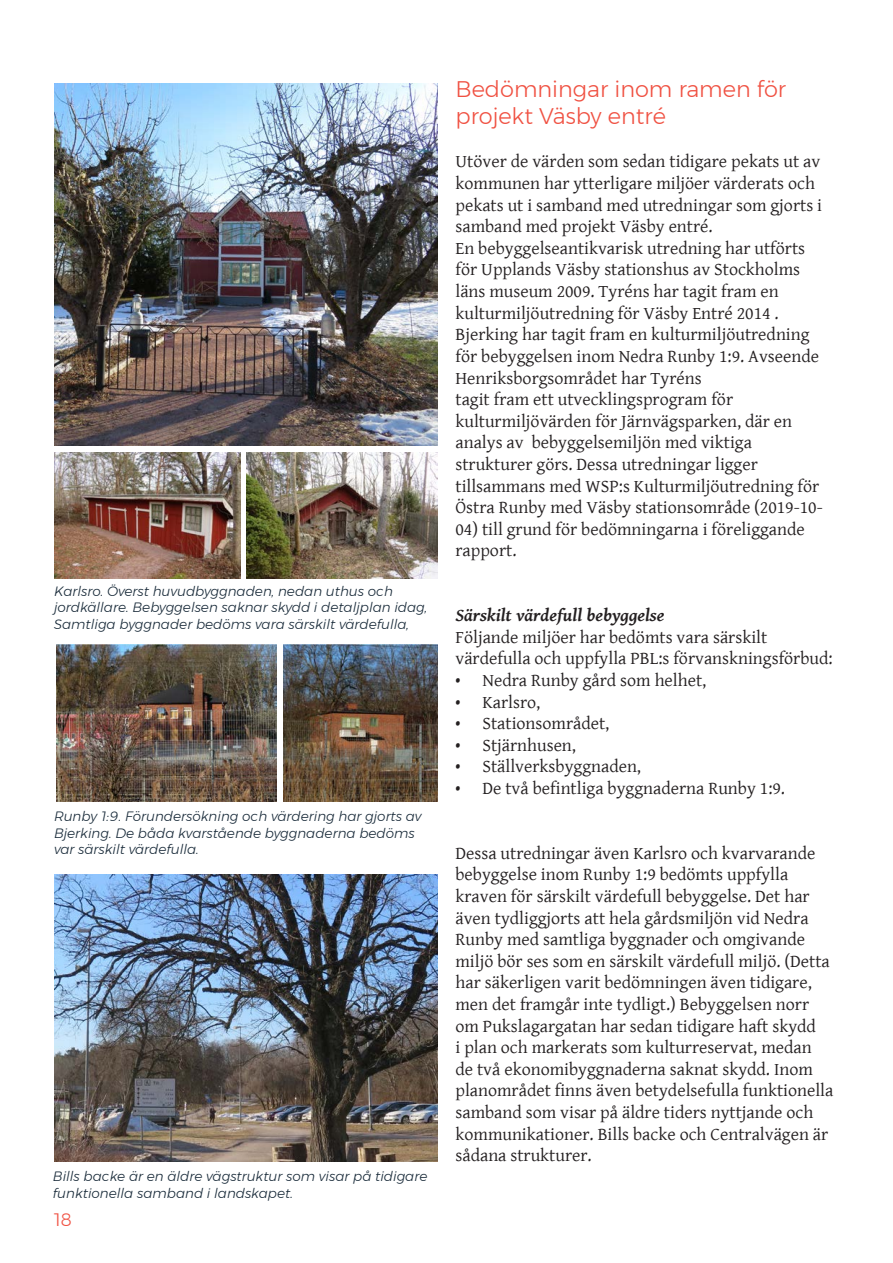
<style>
.page{position:relative;width:893px;height:1263px;background:#fff}
.page>*{position:absolute;margin:0;border:0;box-sizing:border-box;transform-origin:0 0}
.Rubrik_2{font:300 22.5px/27px "Montserrat";color:#f05142}
.Brötext{font:18px/21.6px "Gentium Basic";color:#231f20}
.Brötext-2{font:italic 700 18px "Gentium Basic";color:#231f20}
.t1{font:300 18px "Montserrat";color:#f05142}
.Bildtext{font:italic 300 13.5px/16.5px "Montserrat";color:#172938}
</style>
<div class="page">
<img style="left:57px;top:644px;width:220px;height:158px">
<img style="left:283px;top:644px;width:154px;height:158px">
<img style="left:54px;top:83px;width:383px;height:363px">
<img style="left:54px;top:452px;width:187px;height:126px">
<img style="left:247px;top:452px;width:190px;height:126px">
<img style="left:54px;top:875px;width:383px;height:286px">
<p class="Bildtext" style="left:54px;top:582px;width:375px">Karlsro. Överst huvudbyggnaden, nedan uthus och jordkällare. Bebyggelsen saknar skydd i detaljplan idag,<br>Samtliga byggnader bedöms vara särskilt värdefulla,</p>
<p class="Bildtext" style="left:54px;top:808px;width:369px">Runby 1:9. Förundersökning och värdering har gjorts av<br>Bjerking. De båda kvarstående byggnaderna bedöms var särskilt värdefulla.</p>
<p class="Bildtext" style="left:53px;top:1168px;width:376px">Bills backe är en äldre vägstruktur som visar på tidigare funktionella samband i landskapet.</p>
<p class="t1" style="left:54px;top:1206px;width:20px">18</p>
<p class="Rubrik_2" style="left:455px;top:75px;width:332px">Bedömningar inom ramen för projekt Väsby entré</p>
<p class="Brötext" style="left:455px;top:150px;width:368px">Utöver de värden som sedan tidigare pekats ut av kommunen har ytterligare miljöer värderats och pekats ut i samband med utredningar som gjorts i samband med projekt Väsby entré.</p>
<p class="Brötext" style="left:455px;top:237px;width:351px">En bebyggelseantikvarisk utredning har utförts för Upplands Väsby stationshus av Stockholms läns museum 2009. Tyréns har tagit fram en kulturmiljöutredning för Väsby Entré 2014 .</p>
<p class="Brötext" style="left:455px;top:323px;width:365px">Bjerking har tagit fram en kulturmiljöutredning för bebyggelsen inom Nedra Runby 1:9. Avseende<br>Henriksborgsområdet har Tyréns</p>
<p class="Brötext" style="left:455px;top:388px;width:338px">tagit fram ett utvecklingsprogram för kulturmiljövärden för Järnvägsparken, där en analys av bebyggelsemiljön med viktiga</p>
<p class="Brötext" style="left:455px;top:453px;width:369px">strukturer görs. Dessa utredningar ligger tillsammans med WSP:s Kulturmiljöutredning för<br>Östra Runby med Väsby stationsområde (2019-10-</p>
<p class="Brötext" style="left:455px;top:518px;width:351px">04) till grund för bedömningarna i föreliggande rapport.</p>
<p class="Brötext-2" style="left:455px;top:602px;width:210px">Särskilt värdefull bebyggelse</p>
<p class="Brötext" style="left:455px;top:626px;width:379px">Följande miljöer har bedömts vara särskilt värdefulla och uppfylla PBL:s förvanskningsförbud:</p>
<p class="Brötext" style="left:455px;top:669px;width:252px">• Nedra Runby gård som helhet,</p>
<p class="Brötext" style="left:455px;top:690px;width:86px">• Karlsro,</p>
<p class="Brötext" style="left:455px;top:712px;width:155px">• Stationsområdet,</p>
<p class="Brötext" style="left:455px;top:734px;width:122px">• Stjärnhusen,</p>
<p class="Brötext" style="left:455px;top:755px;width:187px">• Ställverksbyggnaden,</p>
<p class="Brötext" style="left:455px;top:777px;width:331px">• De två befintliga byggnaderna Runby 1:9.</p>
<p class="Brötext" style="left:455px;top:842px;width:379px">Dessa utredningar även Karlsro och kvarvarande bebyggelse inom Runby 1:9 bedömts uppfylla kraven för särskilt värdefull bebyggelse. Det har även tydliggjorts att hela gårdsmiljön vid Nedra Runby med samtliga byggnader och omgivande miljö bör ses som en särskilt värdefull miljö. (Detta har säkerligen varit bedömningen även tidigare, men det framgår inte tydligt.) Bebyggelsen norr om Pukslagargatan har sedan tidigare haft skydd<br>i plan och markerats som kulturreservat, medan de två ekonomibyggnaderna saknat skydd. Inom planområdet finns även betydelsefulla funktionella samband som visar på äldre tiders nyttjande och kommunikationer. Bills backe och Centralvägen är sådana strukturer.</p>
</div>
